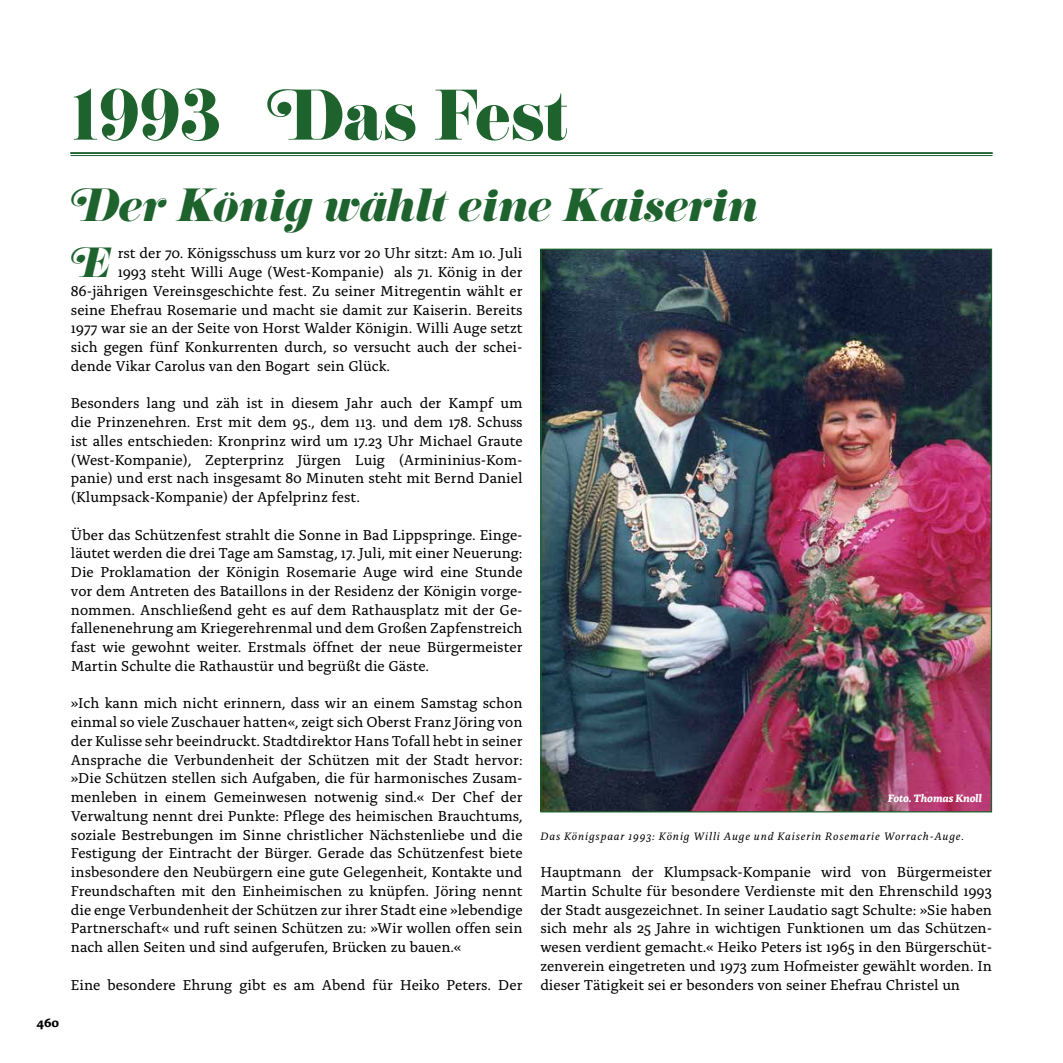
<style>
.page{position:relative;width:1063px;height:1063px;background:#fff}
.page>*{position:absolute;margin:0;border:0;box-sizing:border-box;transform-origin:0 0}
.t1{font:62.5px "Eloquent JF Pro";color:#1e632e}
.t2{font:italic 40.62px "Eloquent JF Pro";color:#1e632e}
.t3{font:italic 36.88px "Eloquent JF Pro";color:#1e632e}
.t4{font:15px/18.8px "Alda OTCEV";color:#000;text-align:justify}
.t5{font:700 12.5px "Alda OTCEV";color:#000}
.t6{font:italic 11.25px "Alda OTCEV";letter-spacing:.08em;color:#000}
.t7{font:italic 700 11.25px "Alda OTCEV";letter-spacing:-.005em;color:#fff}
</style>
<div class="page">
<hr style="left:71px;top:152px;width:921px;height:2px;background:#1e632e">
<hr style="left:71px;top:155px;width:921px;height:1px;background:#1e632e">
<img style="left:542px;top:251px;width:448px;height:559px">
<h1 class="t1" style="left:71px;top:81px;width:152px">1993</h1>
<h1 class="t1" style="left:267px;top:81px;width:303px">Das Fest</h1>
<p class="t5" style="left:37px;top:1013px;width:24px">460</p>
<h2 class="t2" style="left:71px;top:183px;width:686px">Der König wählt eine Kaiserin</h2>
<h3 class="t3" style="left:71px;top:243px;width:39px">E</h3>
<p class="t4" style="left:118px;top:243px;width:406px">rst der 70. Königsschuss um kurz vor 20 Uhr sitzt: Am 10. Juli</p>
<p class="t4" style="left:118px;top:262px;width:407px">1993 steht Willi Auge (West-Kompanie) als 71. König in der</p>
<p class="t4" style="left:71px;top:280px;width:453px">86-jährigen Vereinsgeschichte fest. Zu seiner Mitregentin wählt er</p>
<p class="t4" style="left:71px;top:299px;width:453px">seine Ehefrau Rosemarie und macht sie damit zur Kaiserin. Bereits</p>
<p class="t4" style="left:71px;top:318px;width:453px">1977 war sie an der Seite von Horst Walder Königin. Willi Auge setzt</p>
<p class="t4" style="left:71px;top:337px;width:453px">sich gegen fünf Konkurrenten durch, so versucht auch der schei-</p>
<p class="t4" style="left:71px;top:355px;width:321px">dende Vikar Carolus van den Bogart sein Glück.</p>
<p class="t4" style="left:71px;top:393px;width:453px">Besonders lang und zäh ist in diesem Jahr auch der Kampf um die Prinzenehren. Erst mit dem 95., dem 113. und dem 178. Schuss ist alles entschieden: Kronprinz wird um 17.23 Uhr Michael Graute (West-Kompanie), Zepterprinz Jürgen Luig (Armininius-Kom&shy;panie) und erst nach insgesamt 80 Minuten steht mit Bernd Daniel (Klumpsack-Kompanie) der Apfelprinz fest.</p>
<p class="t4" style="left:71px;top:524px;width:453px">Über das Schützenfest strahlt die Sonne in Bad Lippspringe. Einge&shy;läutet werden die drei Tage am Samstag, 17. Juli, mit einer Neuerung:<br>Die Proklamation der Königin Rosemarie Auge wird eine Stunde vor dem Antreten des Bataillons in der Residenz der Königin vorge&shy;nommen. Anschließend geht es auf dem Rathausplatz mit der Ge&shy;fallenenehrung am Kriegerehrenmal und dem Großen Zapfenstreich fast wie gewohnt weiter. Erstmals öffnet der neue Bürgermeister Martin Schulte die Rathaustür und begrüßt die Gäste.</p>
<p class="t4" style="left:71px;top:693px;width:453px">»Ich kann mich nicht erinnern, dass wir an einem Samstag schon einmal so viele Zuschauer hatten«, zeigt sich Oberst Franz Jöring von der Kulisse sehr beeindruckt. Stadtdirektor Hans Tofall hebt in seiner Ansprache die Verbundenheit der Schützen mit der Stadt hervor: »Die Schützen stellen sich Aufgaben, die für harmonisches Zusam&shy;menleben in einem Gemeinwesen notwenig sind.« Der Chef der Verwaltung nennt drei Punkte: Pflege des heimischen Brauchtums, soziale Bestrebungen im Sinne christlicher Nächstenliebe und die Festigung der Eintracht der Bürger. Gerade das Schützenfest biete insbesondere den Neubürgern eine gute Gelegenheit, Kontakte und Freundschaften mit den Einheimischen zu knüpfen. Jöring nennt die enge Verbundenheit der Schützen zur ihrer Stadt eine »lebendige Partnerschaft« und ruft seinen Schützen zu: »Wir wollen offen sein nach allen Seiten und sind aufgerufen, Brücken zu bauen.«</p>
<p class="t4" style="left:71px;top:974px;width:453px">Eine besondere Ehrung gibt es am Abend für Heiko Peters. Der</p>
<p class="t7" style="left:888px;top:789px;width:95px">Foto. Thomas Knoll</p>
<p class="t6" style="left:540px;top:827px;width:425px">Das Königspaar 1993: König Willi Auge und Kaiserin Rosemarie Worrach-Auge.</p>
<p class="t4" style="left:540px;top:862px;width:453px">Hauptmann der Klumpsack-Kompanie wird von Bürgermeister Martin Schulte für besondere Verdienste mit den Ehrenschild 1993 der Stadt ausgezeichnet. In seiner Laudatio sagt Schulte: »Sie haben sich mehr als 25 Jahre in wichtigen Funktionen um das Schützen&shy;wesen verdient gemacht.« Heiko Peters ist 1965 in den Bürgerschüt&shy;zenverein eingetreten und 1973 zum Hofmeister gewählt worden. In dieser Tätigkeit sei er besonders von seiner Ehefrau Christel un</p>
</div>
